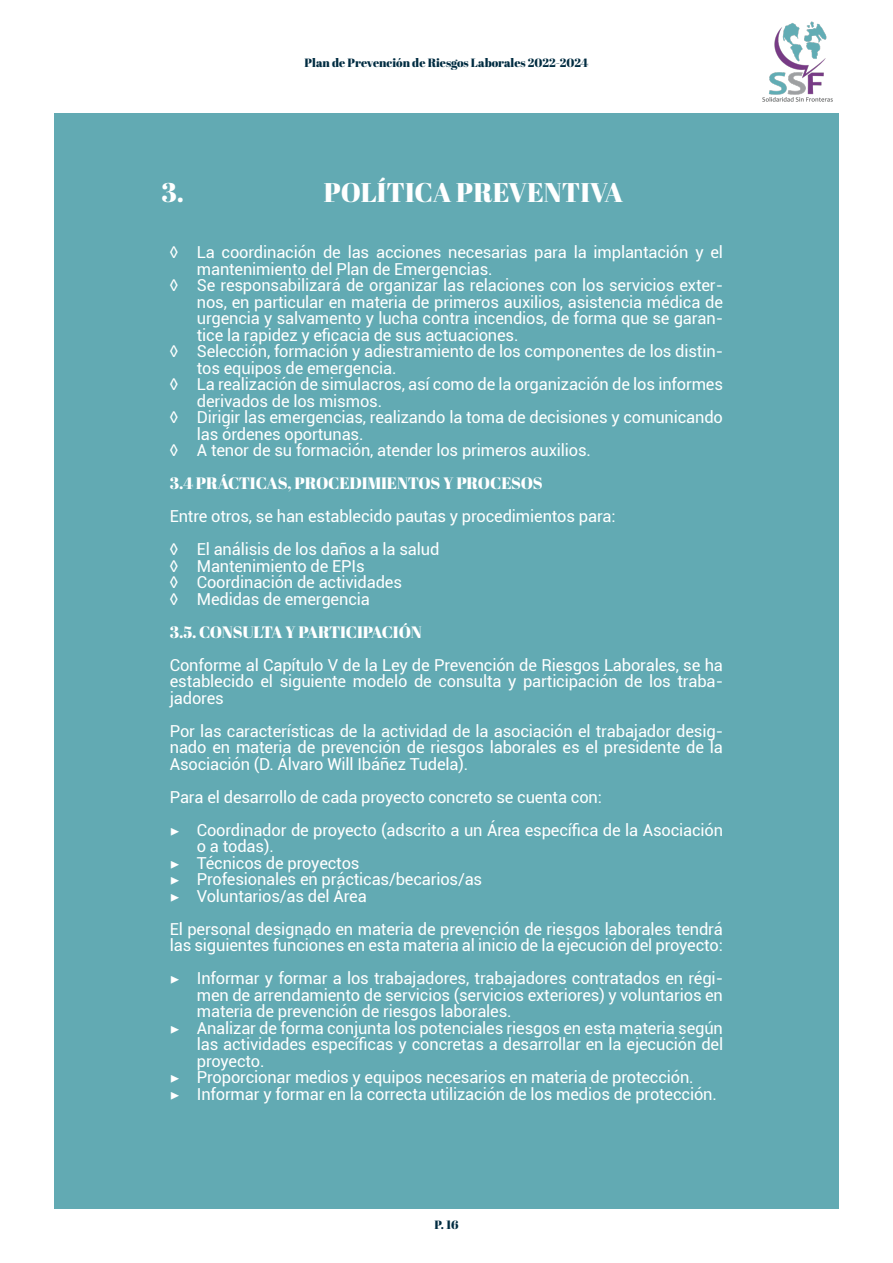
<style>
.page{position:relative;width:893px;height:1263px;background:#fff}
.page>*{position:absolute;margin:0;border:0;box-sizing:border-box;transform-origin:0 0}
.t1{font:27px "Abril Fatface";color:#fff}
.t2{font:16.5px/16.5px "Roboto";letter-spacing:-.01em;color:#fff}
.t3{font:16.5px "Abril Fatface";letter-spacing:-.01em;color:#fff}
.t4{font:12px "Abril Fatface";color:#002c41}
.s1{font-family:"Minion Pro"}
</style>
<div class="page">
<div style="left:54px;top:113px;width:785px;height:1096px;background:#62aab3"></div>
<img style="left:762px;top:21px;width:71px;height:81px">
<p class="t4" style="left:305px;top:54px;width:285px">Plan de Prevención de Riesgos Laborales 2022-2024</p>
<p class="t1" style="left:161px;top:173px;width:24px">3.</p>
<p class="t1" style="left:324px;top:173px;width:301px">POLÍTICA PREVENTIVA</p>
<p class="t2" style="left:197px;top:243px;width:528px;text-indent:-27px">◊ La coordinación de las acciones necesarias para la implantación y el mantenimiento del Plan de Emergencias.</p>
<p class="t2" style="left:197px;top:276px;width:528px;text-align:justify;text-indent:-27px">◊ Se responsabilizará de organizar las relaciones con los servicios exter&shy;nos, en particular en materia de primeros auxilios, asistencia médica de urgencia y salvamento y lucha contra incendios, de forma que se garan&shy;tice la rapidez y eficacia de sus actuaciones.</p>
<p class="t2" style="left:197px;top:342px;width:528px;text-indent:-27px">◊ Selección, formación y adiestramiento de los componentes de los distin&shy;tos equipos de emergencia.</p>
<p class="t2" style="left:197px;top:375px;width:528px;text-indent:-27px">◊ La realización de simulacros, así como de la organización de los informes derivados de los mismos.</p>
<p class="t2" style="left:197px;top:408px;width:528px;text-indent:-27px">◊ Dirigir las emergencias, realizando la toma de decisiones y comunicando las órdenes oportunas.</p>
<p class="t2" style="left:170px;top:441px;width:423px">◊ A tenor de su formación, atender los primeros auxilios.</p>
<p class="t3" style="left:170px;top:472px;width:374px">3.4 PRÁCTICAS, PROCEDIMIENTOS Y PROCESOS</p>
<p class="t2" style="left:170px;top:507px;width:447px">Entre otros, se han establecido pautas y procedimientos para:</p>
<p class="t2" style="left:170px;top:540px;width:271px">◊ El análisis de los daños a la salud</p>
<p class="t2" style="left:170px;top:557px;width:196px">◊ Mantenimiento de EPIs</p>
<p class="t2" style="left:170px;top:573px;width:234px">◊ Coordinación de actividades</p>
<p class="t2" style="left:170px;top:590px;width:202px">◊ Medidas de emergencia</p>
<p class="t3" style="left:170px;top:620px;width:254px">3.5. CONSULTA Y PARTICIPACIÓN</p>
<p class="t2" style="left:170px;top:656px;width:555px;text-align:justify">Conforme al Capítulo V de la Ley de Prevención de Riesgos Laborales, se ha establecido el siguiente modelo de consulta y participación de los traba&shy;jadores</p>
<p class="t2" style="left:170px;top:722px;width:555px;text-align:justify">Por las características de la actividad de la asociación el trabajador desig&shy;nado en materia de prevención de riesgos laborales es el presidente de la Asociación (D. Álvaro Will Ibáñez Tudela).</p>
<p class="t2" style="left:170px;top:788px;width:434px">Para el desarrollo de cada proyecto concreto se cuenta con:</p>
<p class="t2" style="left:197px;top:821px;width:528px;text-indent:-27px"><span class="s1">▶</span> Coordinador de proyecto (adscrito a un Área específica de la Asociación o a todas).</p>
<p class="t2" style="left:170px;top:854px;width:191px"><span class="s1">▶</span> Técnicos de proyectos</p>
<p class="t2" style="left:170px;top:870px;width:314px"><span class="s1">▶</span> Profesionales en prácticas/becarios/as</p>
<p class="t2" style="left:170px;top:887px;width:198px"><span class="s1">▶</span> Voluntarios/as del Área</p>
<p class="t2" style="left:170px;top:920px;width:555px">El personal designado en materia de prevención de riesgos laborales tendrá las siguientes funciones en esta materia al inicio de la ejecución del proyecto:</p>
<p class="t2" style="left:197px;top:969px;width:528px;text-align:justify;text-indent:-27px"><span class="s1">▶</span> Informar y formar a los trabajadores, trabajadores contratados en régi&shy;men de arrendamiento de servicios (servicios exteriores) y voluntarios en materia de prevención de riesgos laborales.</p>
<p class="t2" style="left:197px;top:1019px;width:528px;text-align:justify;text-indent:-27px"><span class="s1">▶</span> Analizar de forma conjunta los potenciales riesgos en esta materia según las actividades específicas y concretas a desarrollar en la ejecución del proyecto.</p>
<p class="t2" style="left:170px;top:1068px;width:525px"><span class="s1">▶</span> Proporcionar medios y equipos necesarios en materia de protección.</p>
<p class="t2" style="left:170px;top:1085px;width:549px"><span class="s1">▶</span> Informar y formar en la correcta utilización de los medios de protección.</p>
<p class="t4" style="left:434px;top:1216px;width:26px">P. 16</p>
</div>
